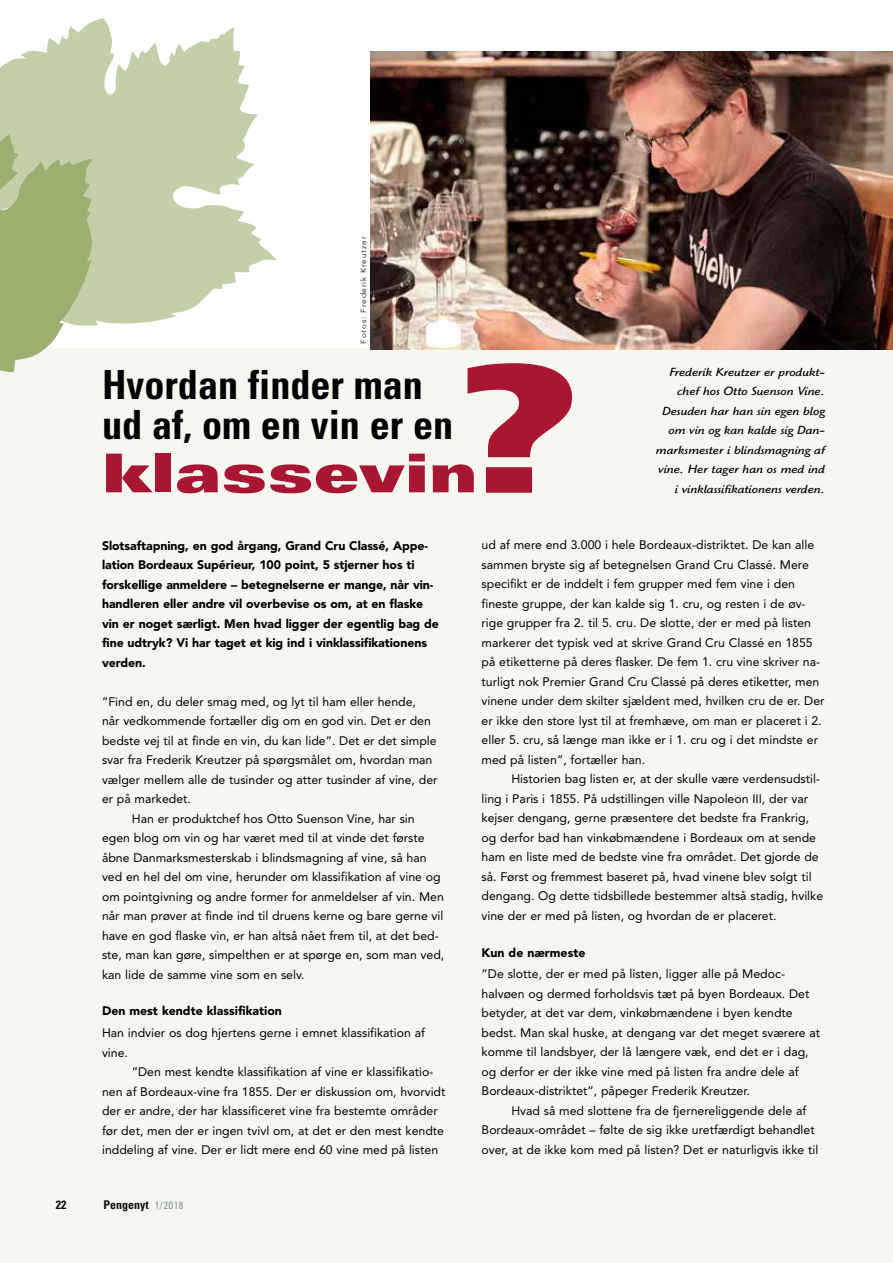
<style>
.page{position:relative;width:893px;height:1263px;background:#fff}
.page>*{position:absolute;margin:0;border:0;box-sizing:border-box;transform-origin:0 0}
.t1{font:900 expanded 174.75px "Univers";color:#a91634}
.t2{font:900 expanded 53.55px "Univers";color:#a91634}
.t3{font:700 condensed 40.2px/40.2px "Univers LT Std";color:#000}
.t4{font:12.3px/19.5px "Avenir";color:#000}
.t5{font:900 12.3px/19.5px "Avenir";letter-spacing:-.005em;color:#000}
.t6{font:italic 12.3px/19.5px "Highlander";color:#000;text-align:right;scale:1.1 1}
.t7{font:700 condensed 12px "Univers LT Std";color:#000}
.t8{font:300 7.5px "Avenir";letter-spacing:.1em;color:#000;scale:1.1 1}
.s1{font-family:"Univers";font-weight:400;font-size:10.5px;color:#83929b}
</style>
<div class="page">
<div style="left:0;top:349px;width:893px;height:914px;background:#f5f7f0"></div>
<svg style="left:0;top:18px;width:310px;height:331px;fill:#c3cfa9"></svg>
<img style="left:370px;top:51px;width:523px;height:299px">
<svg style="left:0;top:88px;width:93px;height:285px;background:#b1c08f"></svg>
<p class="t8" style="left:359px;top:344px;width:99px;rotate:-90deg">Fotos: Frederik Kreutzer</p>
<h1 class="t1" style="left:459px;top:326px;width:122px">?</h1>
<p class="t6" style="left:656px;top:362px;width:155px">Frederik Kreutzer er produkt&shy;chef hos Otto Suenson Vine.<br>Desuden har han sin egen blog om vin og kan kalde sig Dan&shy;marksmester i blindsmagning af vine. Her tager han os med ind i vinklassifikationens verden.</p>
<h3 class="t3" style="left:102px;top:364px;width:353px">Hvordan finder man ud af, om en vin er en</h3>
<h2 class="t2" style="left:102px;top:441px;width:377px">klassevin</h2>
<p class="t5" style="left:102px;top:535px;width:338px">Slotsaftapning, en god årgang, Grand Cru Classé, Appe&shy;lation Bordeaux Supérieur, 100 point, 5 stjerner hos ti forskellige anmeldere – betegnelserne er mange, når vin&shy;handleren eller andre vil overbevise os om, at en flaske vin er noget særligt. Men hvad ligger der egentlig bag de fine udtryk? Vi har taget et kig ind i vinklassifikationens verden.</p>
<p class="t4" style="left:102px;top:692px;width:315px">”Find en, du deler smag med, og lyt til ham eller hende,</p>
<p class="t4" style="left:102px;top:711px;width:330px">når vedkommende fortæller dig om en god vin. Det er den</p>
<p class="t4" style="left:102px;top:731px;width:336px">bedste vej til at finde en vin, du kan lide”. Det er det simple</p>
<p class="t4" style="left:102px;top:750px;width:332px">svar fra Frederik Kreutzer på spørgsmålet om, hvordan man</p>
<p class="t4" style="left:102px;top:769px;width:337px">vælger mellem alle de tusinder og atter tusinder af vine, der</p>
<p class="t4" style="left:102px;top:789px;width:90px">er på markedet.</p>
<p class="t4" style="left:132px;top:808px;width:284px">Han er produktchef hos Otto Suenson Vine, har sin</p>
<p class="t4" style="left:102px;top:828px;width:324px">egen blog om vin og har været med til at vinde det første</p>
<p class="t4" style="left:102px;top:847px;width:326px">åbne Danmarksmesterskab i blindsmagning af vine, så han</p>
<p class="t4" style="left:102px;top:867px;width:340px">ved en hel del om vine, herunder om klassifikation af vine og</p>
<p class="t4" style="left:102px;top:886px;width:343px">om pointgivning og andre former for anmeldelser af vin. Men</p>
<p class="t4" style="left:102px;top:906px;width:343px">når man prøver at finde ind til druens kerne og bare gerne vil</p>
<p class="t4" style="left:102px;top:925px;width:338px">have en god flaske vin, er han altså nået frem til, at det bed-</p>
<p class="t4" style="left:102px;top:945px;width:344px">ste, man kan gøre, simpelthen er at spørge en, som man ved,</p>
<p class="t4" style="left:102px;top:964px;width:204px">kan lide de samme vine som en selv.</p>
<p class="t5" style="left:102px;top:1001px;width:181px">Den mest kendte klassifikation</p>
<p class="t4" style="left:102px;top:1023px;width:325px">Han indvier os dog hjertens gerne i emnet klassifikation af vine.</p>
<p class="t4" style="left:102px;top:1062px;width:345px;text-indent:30px">”Den mest kendte klassifikation af vine er klassifikatio&shy;nen af Bordeaux-vine fra 1855. Der er diskussion om, hvorvidt der er andre, der har klassificeret vine fra bestemte områder før det, men der er ingen tvivl om, at det er den mest kendte inddeling af vine. Der er lidt mere end 60 vine med på listen</p>
<p class="t7" style="left:56px;top:1198px;width:12px">22</p>
<p class="t7" style="left:104px;top:1198px;width:82px">Pengenyt <span class="s1">1/2018</span></p>
<p class="t4" style="left:482px;top:535px;width:344px">ud af mere end 3.000 i hele Bordeaux-distriktet. De kan alle sammen bryste sig af betegnelsen Grand Cru Classé. Mere specifikt er de inddelt i fem grupper med fem vine i den fineste gruppe, der kan kalde sig 1. cru, og resten i de øv&shy;rige grupper fra 2. til 5. cru. De slotte, der er med på listen markerer det typisk ved at skrive Grand Cru Classé en 1855 på etiketterne på deres flasker. De fem 1. cru vine skriver na&shy;turligt nok Premier Grand Cru Classé på deres etiketter, men vinene under dem skilter sjældent med, hvilken cru de er. Der er ikke den store lyst til at fremhæve, om man er placeret i 2. eller 5. cru, så længe man ikke er i 1. cru og i det mindste er med på listen”, fortæller han.</p>
<p class="t4" style="left:482px;top:769px;width:343px;text-indent:30px">Historien bag listen er, at der skulle være verdensudstil&shy;ling i Paris i 1855. På udstillingen ville Napoleon III, der var kejser dengang, gerne præsentere det bedste fra Frankrig, og derfor bad han vinkøbmændene i Bordeaux om at sende ham en liste med de bedste vine fra området. Det gjorde de så. Først og fremmest baseret på, hvad vinene blev solgt til dengang. Og dette tidsbillede bestemmer altså stadig, hvilke vine der er med på listen, og hvordan de er placeret.</p>
<p class="t5" style="left:482px;top:942px;width:105px">Kun de nærmeste</p>
<p class="t4" style="left:482px;top:964px;width:340px">”De slotte, der er med på listen, ligger alle på Medoc&shy;halvøen og dermed forholdsvis tæt på byen Bordeaux. Det betyder, at det var dem, vinkøbmændene i byen kendte bedst. Man skal huske, at dengang var det meget sværere at komme til landsbyer, der lå længere væk, end det er i dag, og derfor er der ikke vine med på listen fra andre dele af Bordeaux-distriktet”, påpeger Frederik Kreutzer.</p>
<p class="t4" style="left:482px;top:1101px;width:338px;text-indent:30px">Hvad så med slottene fra de fjernereliggende dele af<br>Bordeaux-området – følte de sig ikke uretfærdigt behandlet over, at de ikke kom med på listen? Det er naturligvis ikke til</p>
</div>
